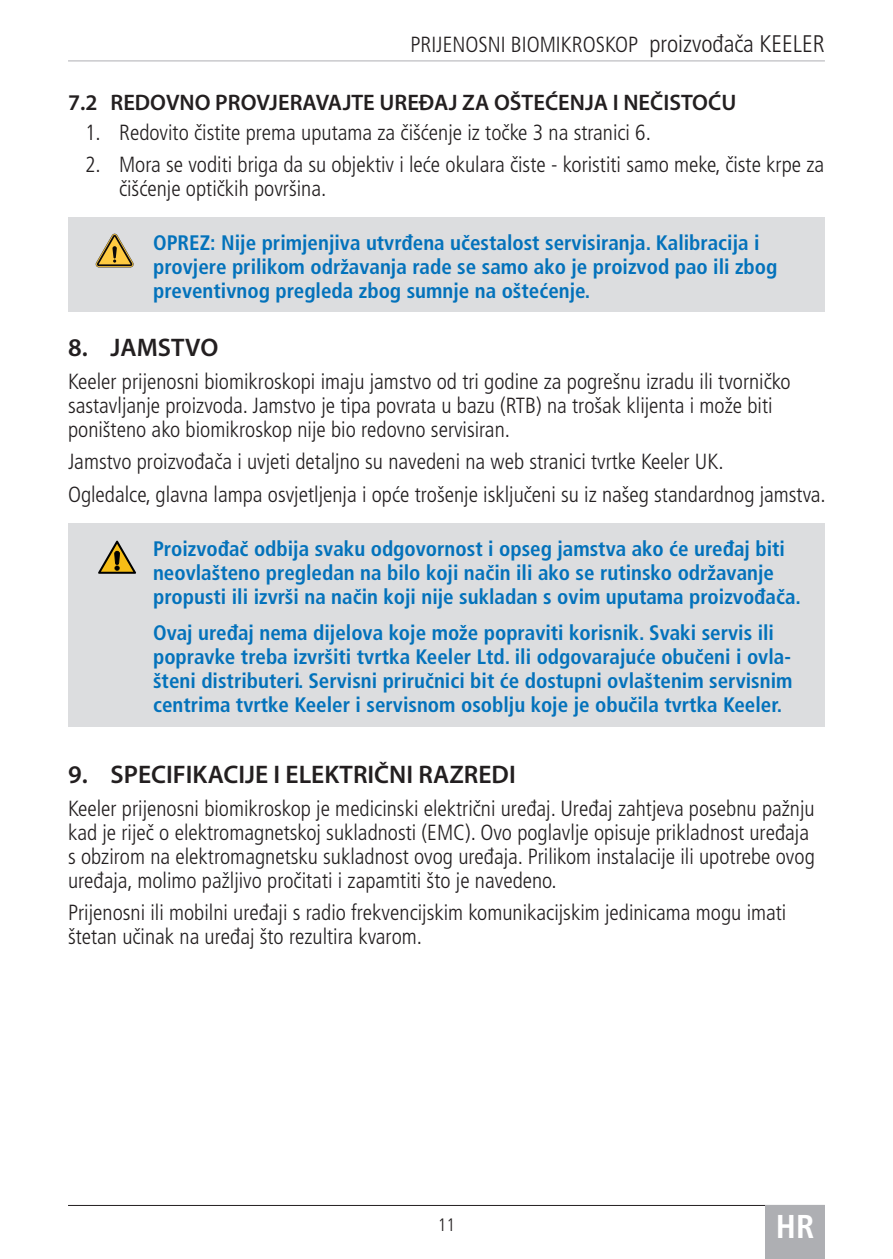
<style>
.page{position:relative;width:893px;height:1259px;background:#fff}
.page>*{position:absolute;margin:0;border:0;box-sizing:border-box;transform-origin:0 0}
.t1{font:700 condensed 33px "Frutiger LT Pro";color:#fff}
.t2{font:600 25.5px "Myriad Pro";color:#231f20}
.t3{font:600 22.5px "Myriad Pro";color:#231f20}
.Body_text{font:300 condensed 21.9px/24px "Frutiger LT Pro";color:#231f20}
.Caution{font:700 condensed 21px/24px "Frutiger LT Pro";color:#0372bb}
.Caution_Cont{font:700 condensed 21px/24px "Frutiger LT Pro";color:#0372bb}
.t4{font:300 condensed 18px "Frutiger LT Pro";color:#231f20}
.s1{font-size:24px}
</style>
<div class="page">
<hr style="left:68px;top:1205px;width:757px;height:1px;background:#231f20">
<div style="left:765px;top:1205px;width:60px;height:54px;background:#aeafb3"></div>
<hr style="left:68px;top:60px;width:757px;height:1px;background:#aeafb3">
<div style="left:68px;top:217px;width:757px;height:95px;background:#dcdddf"></div>
<div style="left:68px;top:523px;width:757px;height:94px;background:#dcdddf"></div>
<div style="left:68px;top:599px;width:757px;height:127px;background:#dcdddf"></div>
<svg style="left:96px;top:234px;width:38px;height:33px"></svg>
<svg style="left:98px;top:540px;width:38px;height:34px"></svg>
<p class="Body_text" style="left:410px;top:33px;width:416px">PRIJENOSNI BIOMIKROSKOP <span class="s1">proizvođača KEELER</span></p>
<p class="t3" style="left:68px;top:89px;width:670px">7.2 REDOVNO PROVJERAVAJTE UREĐAJ ZA OŠTEĆENJA I NEČISTOĆU</p>
<p class="Body_text" style="left:85px;top:120px;width:567px">1. Redovito čistite prema uputama za čišćenje iz točke 3 na stranici 6.</p>
<p class="Body_text" style="left:119px;top:153px;width:707px;text-indent:-34px">2. Mora se voditi briga da su objektiv i leće okulara čiste - koristiti samo meke, čiste krpe za čišćenje optičkih površina.</p>
<p class="Caution" style="left:153px;top:231px;width:626px">OPREZ: Nije primjenjiva utvrđena učestalost servisiranja. Kalibracija i provjere prilikom održavanja rade se samo ako je proizvod pao ili zbog preventivnog pregleda zbog sumnje na oštećenje.</p>
<p class="t2" style="left:68px;top:331px;width:152px">8. JAMSTVO</p>
<p class="Body_text" style="left:68px;top:369px;width:724px">Keeler prijenosni biomikroskopi imaju jamstvo od tri godine za pogrešnu izradu ili tvorničko sastavljanje proizvoda. Jamstvo je tipa povrata u bazu (RTB) na trošak klijenta i može biti poništeno ako biomikroskop nije bio redovno servisiran.</p>
<p class="Body_text" style="left:68px;top:450px;width:657px">Jamstvo proizvođača i uvjeti detaljno su navedeni na web stranici tvrtke Keeler UK.</p>
<p class="Body_text" style="left:68px;top:482px;width:759px">Ogledalce, glavna lampa osvjetljenja i opće trošenje isključeni su iz našeg standardnog jamstva.</p>
<p class="Caution" style="left:153px;top:536px;width:649px">Proizvođač odbija svaku odgovornost i opseg jamstva ako će uređaj biti neovlašteno pregledan na bilo koji način ili ako se rutinsko održavanje propusti ili izvrši na način koji nije sukladan s ovim uputama proizvođača.</p>
<p class="Caution_Cont" style="left:153px;top:621px;width:641px">Ovaj uređaj nema dijelova koje može popraviti korisnik. Svaki servis ili popravke treba izvršiti tvrtka Keeler Ltd. ili odgovarajuće obučeni i ovla&shy;šteni distributeri. Servisni priručnici bit će dostupni ovlaštenim servisnim centrima tvrtke Keeler i servisnom osoblju koje je obučila tvrtka Keeler.</p>
<p class="t2" style="left:68px;top:758px;width:449px">9. SPECIFIKACIJE I ELEKTRIČNI RAZREDI</p>
<p class="Body_text" style="left:68px;top:796px;width:748px">Keeler prijenosni biomikroskop je medicinski električni uređaj. Uređaj zahtjeva posebnu pažnju kad je riječ o elektromagnetskoj sukladnosti (EMC). Ovo poglavlje opisuje prikladnost uređaja s obzirom na elektromagnetsku sukladnost ovog uređaja. Prilikom instalacije ili upotrebe ovog uređaja, molimo pažljivo pročitati i zapamtiti što je navedeno.</p>
<p class="Body_text" style="left:68px;top:901px;width:720px">Prijenosni ili mobilni uređaji s radio frekvencijskim komunikacijskim jedinicama mogu imati štetan učinak na uređaj što rezultira kvarom.</p>
<p class="t4" style="left:438px;top:1214px;width:19px">11</p>
<h1 class="t1" style="left:776px;top:1207px;width:40px">HR</h1>
</div>
